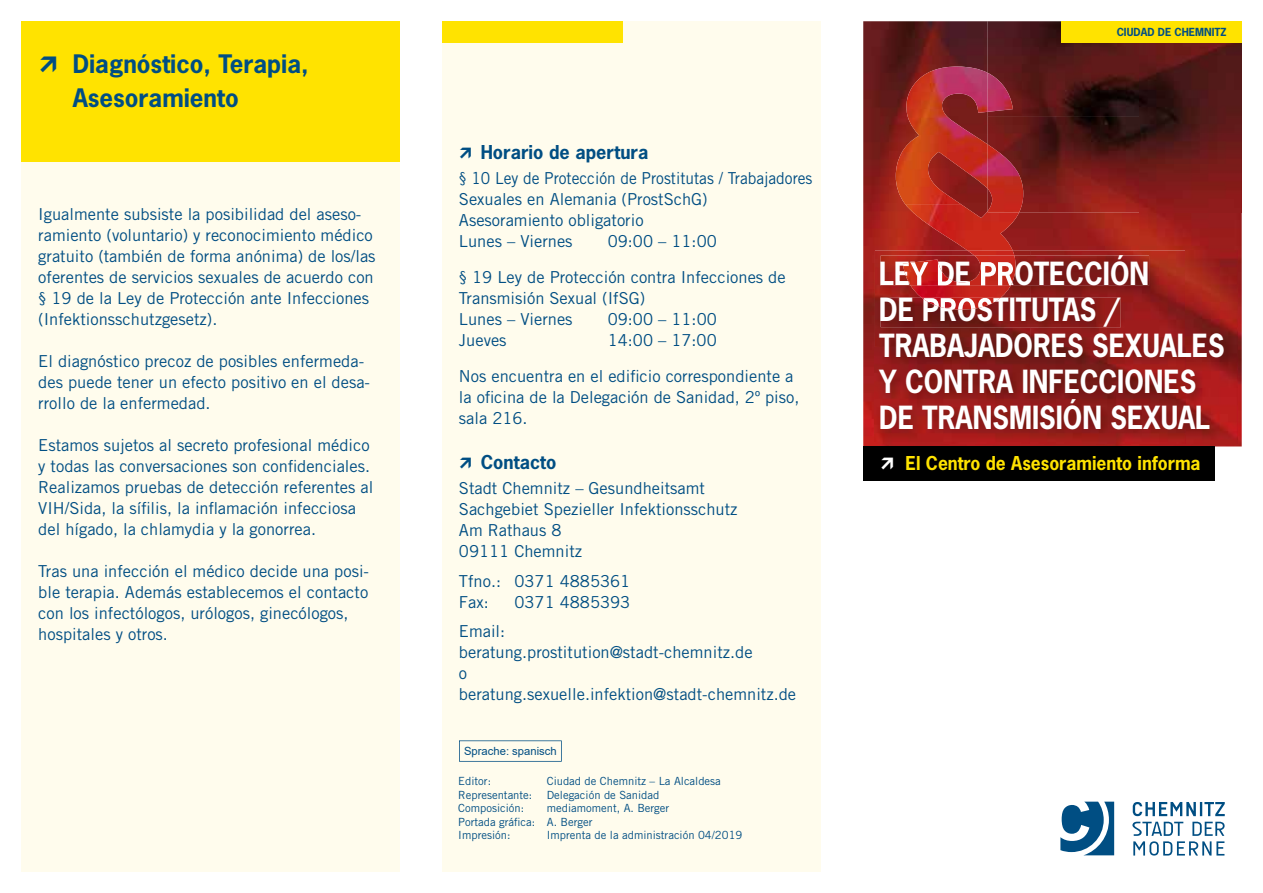
<style>
.page{position:relative;width:1263px;height:893px;background:#fff}
.page>*{position:absolute;margin:0;border:0;box-sizing:border-box;transform-origin:0 0}
.t1{font:700 30px/36px "News Gothic Std";color:#fff;scale:.9 1}
.t2{font:700 24px/34.5px "News Gothic Std";color:#004e83}
.t3{font:700 18px "News Gothic Std";color:#ffe300}
.t4{font:700 18px "News Gothic Std";color:#004e83}
.t5{font:16.5px/21px "Trade Gothic LT Std";color:#004e83}
.t6{font:16.5px/21px "Trade Gothic LT Std";color:#004e83;scale:.94 1}
.t7{font:11.25px/13.5px "Trade Gothic LT Std";color:#004e83}
.t8{font:11.25px "Arial";color:#004e83}
.t9{font:700 10.5px "News Gothic Std";color:#004e83}
</style>
<div class="page">
<img style="left:863px;top:21px;width:379px;height:425px">
<img style="left:988px;top:21px;width:254px;height:191px">
<div style="left:21px;top:129px;width:379px;height:743px;background:#fffced"></div>
<div style="left:442px;top:21px;width:379px;height:851px;background:#fffced"></div>
<div style="left:863px;top:446px;width:352px;height:34px;background:#000"></div>
<svg style="left:1133px;top:802px;width:92px;height:14px"></svg>
<svg style="left:1132px;top:822px;width:92px;height:33px"></svg>
<svg style="left:1060px;top:802px;width:54px;height:53px"></svg>
<div style="left:442px;top:21px;width:181px;height:22px;background:#ffe300"></div>
<div style="left:21px;top:21px;width:379px;height:140px;background:#ffe300"></div>
<img style="left:875px;top:251px;width:362px;height:193px">
<img style="left:881px;top:256px;width:268px;height:30px">
<img style="left:881px;top:298px;width:240px;height:29px">
<div style="left:1061px;top:21px;width:181px;height:22px;background:#ffe300"></div>
<img style="left:896px;top:67px;width:92px;height:138px">
<img style="left:905px;top:205px;width:114px;height:46px">
<img style="left:988px;top:73px;width:35px;height:139px">
<img style="left:911px;top:251px;width:103px;height:47px">
<img style="left:903px;top:256px;width:112px;height:30px">
<img style="left:922px;top:298px;width:78px;height:12px">
<svg style="left:459px;top:740px;width:103px;height:22px"></svg>
<h2 class="t2" style="left:73px;top:46px;width:238px">Diagnóstico, Terapia,<br>Asesoramiento</h2>
<p class="t5" style="left:38px;top:204px;width:339px">Igualmente subsiste la posibilidad del aseso&shy;ramiento (voluntario) y reconocimiento médico gratuito (también de forma anónima) de los/las oferentes de servicios sexuales de acuerdo con § 19 de la Ley de Protección ante Infecciones (Infektionsschutzgesetz).</p>
<p class="t5" style="left:38px;top:351px;width:333px">El diagnóstico precoz de posibles enfermeda&shy;des puede tener un efecto positivo en el desa&shy;rrollo de la enfermedad.</p>
<p class="t5" style="left:38px;top:435px;width:336px">Estamos sujetos al secreto profesional médico y todas las conversaciones son confidenciales.<br>Realizamos pruebas de detección referentes al VIH/Sida, la sífilis, la inflamación infecciosa del hígado, la chlamydia y la gonorrea.</p>
<p class="t5" style="left:38px;top:561px;width:332px">Tras una infección el médico decide una posi&shy;ble terapia. Además establecemos el contacto con los infectólogos, urólogos, ginecólogos, hospitales y otros.</p>
<p class="t4" style="left:481px;top:140px;width:169px">Horario de apertura</p>
<p class="t6" style="left:459px;top:167px;width:378px">§ 10 Ley de Protección de Prostitutas / Trabajadores<br>Sexuales en Alemania (ProstSchG)<br>Asesoramiento obligatorio<br>Lunes – Viernes</p>
<p class="t5" style="left:459px;top:223px;width:328px;line-height:36px;text-indent:149px">09:00 – 11:00<br>§ 19 Ley de Protección contra Infecciones de</p>
<p class="t5" style="left:459px;top:287px;width:188px">Transmisión Sexual (IfSG)<br>Lunes – Viernes</p>
<p class="t5" style="left:608px;top:308px;width:111px">09:00 – 11:00</p>
<p class="t5" style="left:459px;top:322px;width:336px;line-height:36px;text-indent:149px">14:00 – 17:00<br>Nos encuentra en el edificio correspondiente a</p>
<p class="t5" style="left:459px;top:386px;width:342px">la oficina de la Delegación de Sanidad, 2º piso, sala 216.</p>
<p class="t4" style="left:481px;top:450px;width:77px">Contacto</p>
<p class="t5" style="left:459px;top:478px;width:280px">Stadt Chemnitz – Gesundheitsamt<br>Sachgebiet Spezieller Infektionsschutz<br>Am Rathaus 8<br>09111 Chemnitz</p>
<p class="t5" style="left:459px;top:570px;width:173px">Tfno.: 0371 4885361<br>Fax:</p>
<p class="t5" style="left:459px;top:329px;width:49px">Jueves</p>
<p class="t5" style="left:514px;top:591px;width:117px">0371 4885393</p>
<p class="t5" style="left:459px;top:621px;width:339px">Email: beratung.prostitution@stadt-chemnitz.de<br>o beratung.sexuelle.infektion@stadt-chemnitz.de</p>
<p class="t8" style="left:464px;top:743px;width:94px">Sprache: spanisch</p>
<p class="t7" style="left:458px;top:774px;width:34px">Editor:</p>
<p class="t7" style="left:547px;top:774px;width:176px">Ciudad de Chemnitz – La Alcaldesa</p>
<p class="t7" style="left:458px;top:788px;width:76px">Representante:</p>
<p class="t7" style="left:547px;top:788px;width:114px">Delegación de Sanidad</p>
<p class="t7" style="left:458px;top:801px;width:67px">Composición:</p>
<p class="t7" style="left:458px;top:801px;width:212px;text-indent:89px">mediamoment, A. Berger<br>Portada gráfica: A. Berger<br>Impresión:</p>
<p class="t7" style="left:547px;top:828px;width:197px">Imprenta de la administración 04/2019</p>
<p class="t9" style="left:1117px;top:25px;width:111px">CIUDAD DE CHEMNITZ</p>
<h1 class="t1" style="left:879px;top:256px;width:386px">LEY DE PROTECCIÓN<br>DE PROSTITUTAS /<br>TRABAJADORES SEXUALES<br>Y CONTRA INFECCIONES<br>DE TRANSMISIÓN SEXUAL</h1>
<p class="t3" style="left:905px;top:451px;width:297px">El Centro de Asesoramiento informa</p>
</div>
